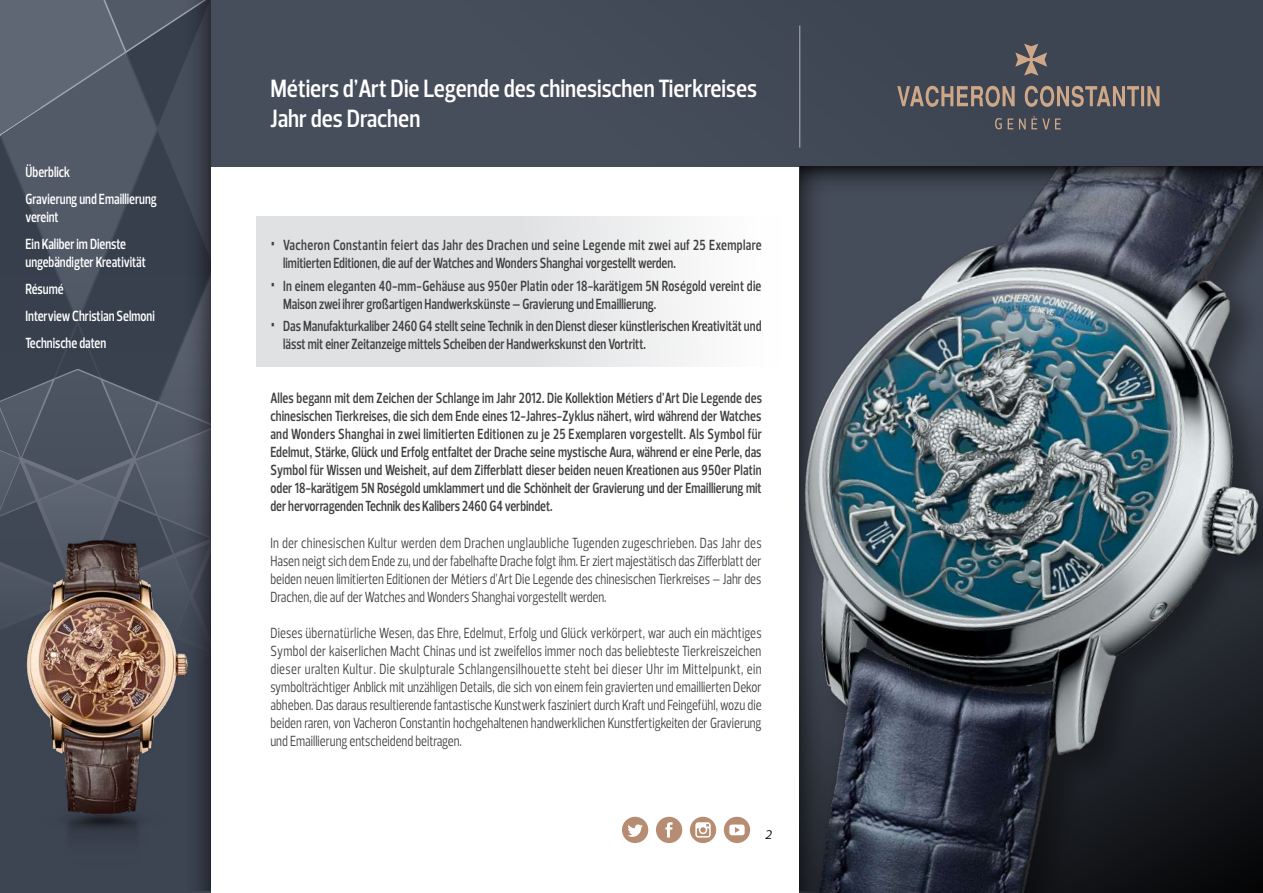
<style>
.page{position:relative;width:1263px;height:893px;background:#fff}
.page>*{position:absolute;margin:0;border:0;box-sizing:border-box;transform-origin:0 0}
.t1{font:600 25.5px/30.6px "Prelo Condensed";color:#fff}
.t2{font:600 15px/18px "Prelo Condensed";color:#40403f;scale:.9 1}
.t3{font:15px/18px "Prelo Condensed";color:#40403f;text-align:justify;scale:.9 1}
.t4{font:600 15px/27px "Prelo Condensed";color:#fff;scale:.9 1}
.t5{font:italic 12.75px "Prelo";color:#000}
.s1{font-size:25.5px}
</style>
<div class="page">
<div style="left:210px;top:0;width:1053px;height:166px;background:#474e5b"></div>
<hr style="left:799px;top:26px;width:1px;height:122px;background:#b4b5b7">
<svg style="left:897px;top:44px;width:262px;height:85px"></svg>
<svg style="left:0;top:0;width:163px;height:867px;background:#4b5260"></svg>
<svg style="left:163px;top:0;width:47px;height:891px;background:#404653"></svg>
<svg style="left:622px;top:817px;width:26px;height:26px"></svg>
<svg style="left:656px;top:817px;width:26px;height:26px"></svg>
<svg style="left:724px;top:817px;width:26px;height:26px"></svg>
<svg style="left:690px;top:817px;width:26px;height:26px"></svg>
<img style="left:20px;top:826px;width:165px;height:48px">
<img style="left:0;top:526px;width:208px;height:300px">
<img style="left:799px;top:214px;width:464px;height:679px">
<svg style="left:799px;top:166px;width:48px;height:725px;background:#4b5058"></svg>
<svg style="left:800px;top:166px;width:463px;height:48px;background:#3e434e"></svg>
<div style="left:256px;top:217px;width:524px;height:150px;background:linear-gradient(to right,#d8d9dc,#f7f8f8)"></div>
<p class="t4" style="left:26px;top:158px;width:147px">Überblick<br>Gravierung und Emaillierung</p>
<p class="t4" style="left:26px;top:203px;width:113px">vereint<br>Ein Kaliber im Dienste</p>
<p class="t4" style="left:26px;top:248px;width:145px">ungebändigter Kreativität<br>Résumé<br>Interview Christian Selmoni<br>Technische daten</p>
<h1 class="t1" style="left:270px;top:73px;width:488px">Métiers d’Art Die Legende des chinesischen Tierkreises<br>Jahr des Drachen</h1>
<p class="t2" style="left:283px;top:236px;width:533px;text-indent:-13px"><span class="s1">•</span> Vacheron Constantin feiert das Jahr des Drachen und seine Legende mit zwei auf 25 Exemplare limitierten Editionen, die auf der Watches and Wonders Shanghai vorgestellt werden.</p>
<p class="t2" style="left:283px;top:277px;width:533px;text-indent:-13px"><span class="s1">•</span> In einem eleganten 40-mm-Gehäuse aus 950er Platin oder 18-karätigem 5N Roségold vereint die<br>Maison zwei ihrer großartigen Handwerkskünste – Gravierung und Emaillierung.</p>
<p class="t2" style="left:283px;top:317px;width:533px;text-indent:-13px"><span class="s1">•</span> Das Manufakturkaliber 2460 G4 stellt seine Technik in den Dienst dieser künstlerischen Kreativität und lässt mit einer Zeitanzeige mittels Scheiben der Handwerkskunst den Vortritt.</p>
<p class="t2" style="left:270px;top:389px;width:548px;text-align:justify">Alles begann mit dem Zeichen der Schlange im Jahr 2012. Die Kollektion Métiers d’Art Die Legende des chinesischen Tierkreises, die sich dem Ende eines 12-Jahres-Zyklus nähert, wird während der Watches and Wonders Shanghai in zwei limitierten Editionen zu je 25 Exemplaren vorgestellt. Als Symbol für Edelmut, Stärke, Glück und Erfolg entfaltet der Drache seine mystische Aura, während er eine Perle, das Symbol für Wissen und Weisheit, auf dem Zifferblatt dieser beiden neuen Kreationen aus 950er Platin oder 18-karätigem 5N Roségold umklammert und die Schönheit der Gravierung und der Emaillierung mit der hervorragenden Technik des Kalibers 2460 G4 verbindet.</p>
<p class="t3" style="left:270px;top:534px;width:547px">In der chinesischen Kultur werden dem Drachen unglaubliche Tugenden zugeschrieben. Das Jahr des Hasen neigt sich dem Ende zu, und der fabelhafte Drache folgt ihm. Er ziert majestätisch das Zifferblatt der beiden neuen limitierten Editionen der Métiers d’Art Die Legende des chinesischen Tierkreises – Jahr des Drachen, die auf der Watches and Wonders Shanghai vorgestellt werden.</p>
<p class="t3" style="left:270px;top:624px;width:547px">Dieses übernatürliche Wesen, das Ehre, Edelmut, Erfolg und Glück verkörpert, war auch ein mächtiges Symbol der kaiserlichen Macht Chinas und ist zweifellos immer noch das beliebteste Tierkreiszeichen dieser uralten Kultur. Die skulpturale Schlangensilhouette steht bei dieser Uhr im Mittelpunkt, ein symbolträchtiger Anblick mit unzähligen Details, die sich von einem fein gravierten und emaillierten Dekor abheben. Das daraus resultierende fantastische Kunstwerk fasziniert durch Kraft und Feingefühl, wozu die beiden raren, von Vacheron Constantin hochgehaltenen handwerklichen Kunstfertigkeiten der Gravierung und Emaillierung entscheidend beitragen.</p>
<p class="t5" style="left:765px;top:826px;width:9px">2</p>
</div>
